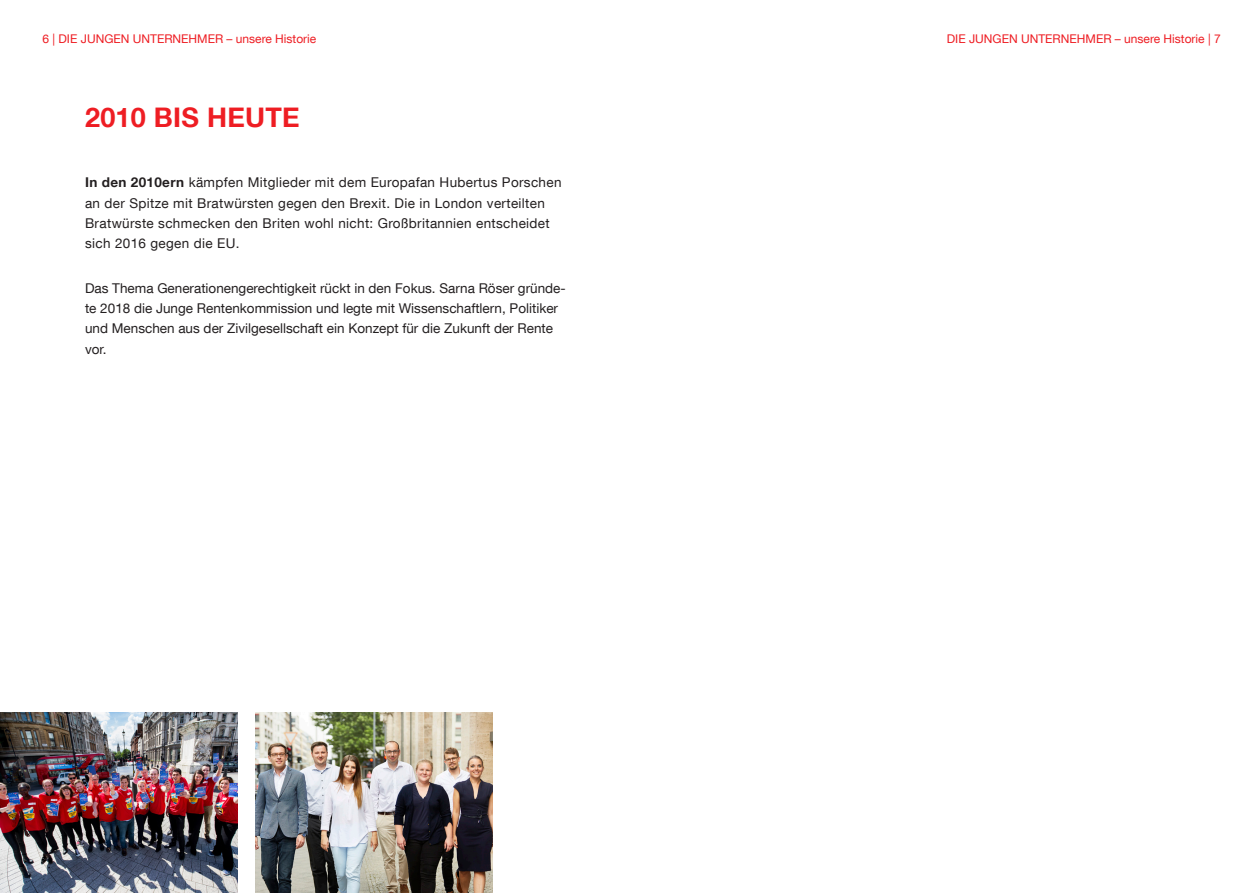
<style>
.page{position:relative;width:1259px;height:893px;background:#fff}
.page>*{position:absolute;margin:0;border:0;box-sizing:border-box;transform-origin:0 0}
.t1{font:700 27px "Helvetica Neue LT Com";letter-spacing:.01em;color:#ee1d23}
.t2{font:13.5px/20.2px "Helvetica Neue LT Com";letter-spacing:.025em;color:#231f20}
.t3{font:13.5px/20.2px "Helvetica Neue LT Com";color:#231f20}
.t4{font:12px "Helvetica Neue LT Com";color:#ee1d23}
.s1{font-weight:700}
</style>
<div class="page">
<img style="left:0;top:712px;width:237px;height:181px">
<img style="left:255px;top:712px;width:238px;height:181px">
<p class="t4" style="left:43px;top:31px;width:275px">6 | DIE JUNGEN UNTERNEHMER – unsere Historie</p>
<p class="t4" style="left:947px;top:31px;width:275px">DIE JUNGEN UNTERNEHMER – unsere Historie | 7</p>
<h1 class="t1" style="left:85px;top:100px;width:216px">2010 BIS HEUTE</h1>
<p class="t2" style="left:85px;top:172px;width:478px"><span class="s1">In den 2010ern</span> kämpfen Mitglieder mit dem Europafan Hubertus Porschen an der Spitze mit Bratwürsten gegen den Brexit. Die in London verteilten Bratwürste schmecken den Briten wohl nicht: Großbritannien entscheidet sich 2016 gegen die EU.</p>
<p class="t3" style="left:85px;top:278px;width:482px">Das Thema Generationengerechtigkeit rückt in den Fokus. Sarna Röser gründe&shy;te 2018 die Junge Rentenkommission und legte mit Wissenschaftlern, Politiker und Menschen aus der Zivilgesellschaft ein Konzept für die Zukunft der Rente vor.</p>
</div>
